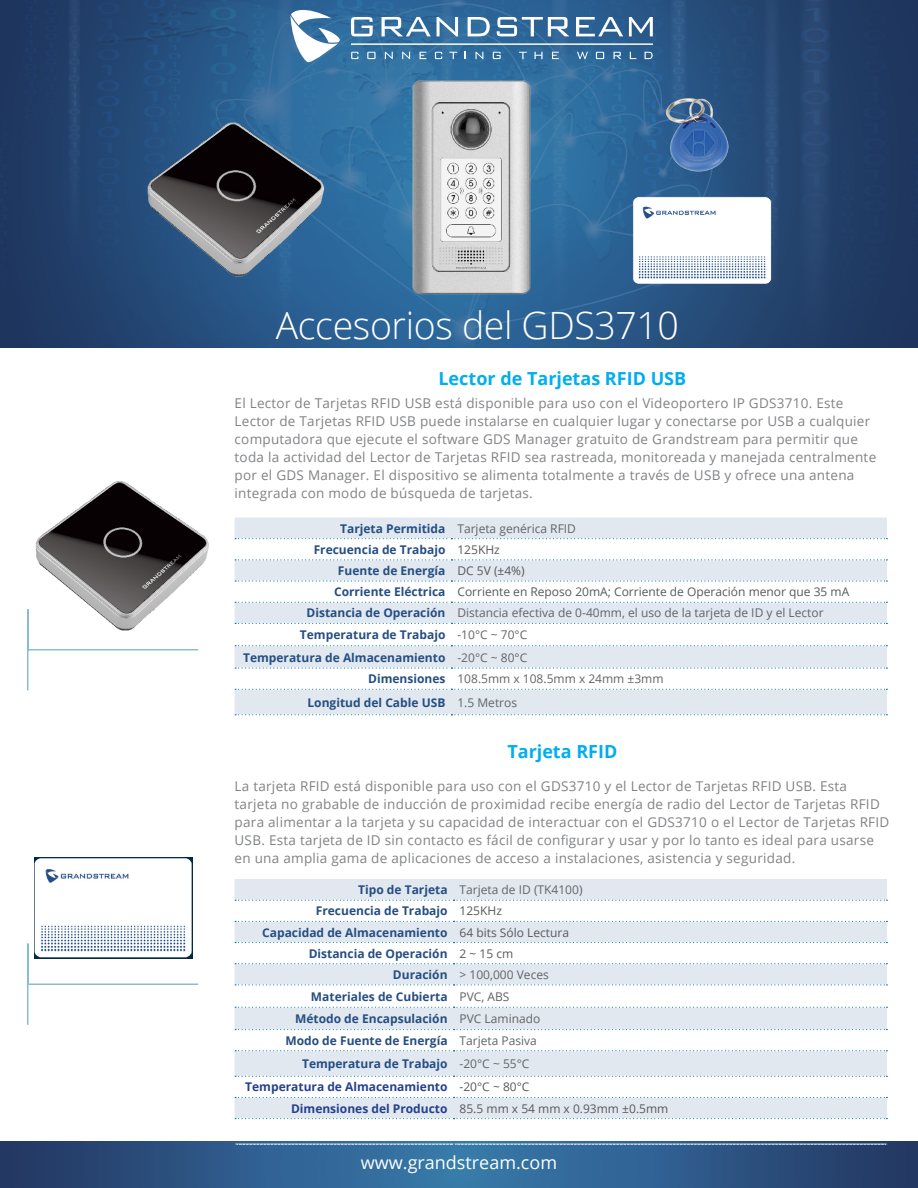
<style>
.page{position:relative;width:918px;height:1188px;background:#fff}
.page>*{position:absolute;margin:0;border:0;box-sizing:border-box;transform-origin:0 0}
.t1{font:300 37.5px "Open Sans";letter-spacing:-.01em;color:#fff}
.t2{font:700 18px "Open Sans";color:#00aeef}
.t3{font:18px "Open Sans";color:#fff}
.t4{font:13.5px/18px "Open Sans";letter-spacing:.02em;color:#808285}
.t5{font:700 12px "Open Sans";color:#254e82}
.t6{font:12px "Open Sans";color:#636466}
.t7{font:12px "Open Sans";color:#58595b}
.t8{font:700 12px/23.4px "Open Sans";color:#25408f;text-align:right}
.s1{font-weight:700;color:#254e82}
.s2{font-weight:400;color:#58595b}
.s3{font-weight:400;color:#636466}
.s4{color:#254e82}
.s5{font-weight:700;color:#25408f}
</style>
<div class="page">
<img style="left:0;top:0;width:918px;height:348px">
<svg style="left:291px;top:10px;width:49px;height:52px"></svg>
<svg style="left:351px;top:17px;width:22px;height:19px"></svg>
<svg style="left:382px;top:17px;width:49px;height:19px"></svg>
<svg style="left:437px;top:17px;width:21px;height:19px"></svg>
<svg style="left:468px;top:17px;width:22px;height:19px"></svg>
<svg style="left:497px;top:17px;width:72px;height:19px"></svg>
<svg style="left:576px;top:17px;width:47px;height:19px"></svg>
<svg style="left:629px;top:17px;width:24px;height:19px"></svg>
<svg style="left:351px;top:52px;width:7px;height:7px"></svg>
<svg style="left:367px;top:52px;width:9px;height:7px"></svg>
<hr style="left:351px;top:44px;width:302px;height:1px;background:#fff">
<svg style="left:0;top:1142px;width:918px;height:46px;background:#2e5a88"></svg>
<svg style="left:27px;top:609px;width:172px;height:82px"></svg>
<svg style="left:27px;top:943px;width:172px;height:82px"></svg>
<svg style="left:235px;top:518px;width:652px;height:196px;fill:#e1e8f0"></svg>
<svg style="left:235px;top:538px;width:652px;height:1px"></svg>
<svg style="left:235px;top:559px;width:652px;height:1px"></svg>
<svg style="left:235px;top:581px;width:652px;height:1px"></svg>
<svg style="left:235px;top:602px;width:652px;height:1px"></svg>
<svg style="left:235px;top:623px;width:652px;height:1px"></svg>
<svg style="left:235px;top:645px;width:652px;height:1px"></svg>
<svg style="left:235px;top:668px;width:652px;height:1px"></svg>
<svg style="left:235px;top:689px;width:652px;height:1px"></svg>
<svg style="left:235px;top:714px;width:652px;height:1px"></svg>
<svg style="left:235px;top:879px;width:652px;height:239px;fill:#e1e8f0"></svg>
<svg style="left:235px;top:900px;width:652px;height:1px"></svg>
<svg style="left:235px;top:921px;width:652px;height:1px"></svg>
<svg style="left:235px;top:942px;width:652px;height:1px"></svg>
<svg style="left:235px;top:963px;width:652px;height:1px"></svg>
<svg style="left:235px;top:984px;width:652px;height:1px"></svg>
<svg style="left:235px;top:1007px;width:652px;height:1px"></svg>
<svg style="left:235px;top:1029px;width:652px;height:1px"></svg>
<svg style="left:235px;top:1050px;width:652px;height:1px"></svg>
<svg style="left:235px;top:1076px;width:652px;height:1px"></svg>
<svg style="left:235px;top:1097px;width:652px;height:1px"></svg>
<svg style="left:235px;top:1118px;width:652px;height:1px"></svg>
<svg style="left:235px;top:1144px;width:652px;height:1px"></svg>
<img style="left:29px;top:481px;width:180px;height:163px">
<img style="left:140px;top:110px;width:187px;height:181px">
<img style="left:381px;top:51px;width:289px;height:268px">
<img style="left:630px;top:192px;width:144px;height:96px">
<img style="left:652px;top:92px;width:84px;height:84px">
<img style="left:32px;top:857px;width:163px;height:105px">
<h1 class="t1" style="left:276px;top:300px;width:405px">Accesorios del GDS3710</h1>
<h2 class="t2" style="left:438px;top:365px;width:249px">Lector de Tarjetas RFID USB</h2>
<p class="t4" style="left:235px;top:394px;width:643px">El Lector de Tarjetas RFID USB está disponible para uso con el Videoportero IP GDS3710. Este Lector de Tarjetas RFID USB puede instalarse en cualquier lugar y conectarse por USB a cualquier computadora que ejecute el software GDS Manager gratuito de Grandstream para permitir que toda la actividad del Lector de Tarjetas RFID sea rastreada, monitoreada y manejada centralmente por el GDS Manager. El dispositivo se alimenta totalmente a través de USB y ofrece una antena integrada con modo de búsqueda de tarjetas.</p>
<p class="t6" style="left:340px;top:520px;width:237px"><span class="s1">Tarjeta Permitida</span> Tarjeta genérica RFID</p>
<p class="t5" style="left:314px;top:541px;width:188px">Frecuencia de Trabajo <span class="s2">125KHz</span></p>
<p class="t5" style="left:338px;top:562px;width:188px">Fuente de Energía <span class="s2">DC 5V (±4%)</span></p>
<p class="t7" style="left:334px;top:584px;width:517px"><span class="s1">Corriente Eléctrica</span> Corriente en Reposo 20mA; Corriente de Operación menor que 35 mA</p>
<p class="t6" style="left:307px;top:605px;width:519px"><span class="s1">Distancia de Operación</span> Distancia efectiva de 0-40mm, el uso de la tarjeta de ID y el Lector</p>
<p class="t5" style="left:300px;top:626px;width:229px">Temperatura de Trabajo <span class="s3">-10°C ~ 70°C</span></p>
<p class="t5" style="left:243px;top:649px;width:286px">Temperatura de Almacenamiento <span class="s3">-20°C ~ 80°C</span></p>
<p class="t6" style="left:368px;top:671px;width:297px"><span class="s1">Dimensiones</span> 108.5mm x 108.5mm x 24mm ±3mm</p>
<p class="t5" style="left:308px;top:694px;width:211px">Longitud del Cable USB <span class="s3">1.5 Metros</span></p>
<h2 class="t2" style="left:507px;top:739px;width:111px">Tarjeta RFID</h2>
<p class="t4" style="left:235px;top:777px;width:656px">La tarjeta RFID está disponible para uso con el GDS3710 y el Lector de Tarjetas RFID USB. Esta tarjeta no grabable de inducción de proximidad recibe energía de radio del Lector de Tarjetas RFID para alimentar a la tarjeta y su capacidad de interactuar con el GDS3710 o el Lector de Tarjetas RFID USB. Esta tarjeta de ID sin contacto es fácil de configurar y usar y por lo tanto es ideal para usarse en una amplia gama de aplicaciones de acceso a instalaciones, asistencia y seguridad.</p>
<p class="t6" style="left:358px;top:882px;width:226px"><span class="s1">Tipo de Tarjeta</span> Tarjeta de ID (TK4100)</p>
<p class="t5" style="left:316px;top:903px;width:188px">Frecuencia de Trabajo <span class="s2">125KHz</span></p>
<p class="t5" style="left:262px;top:924px;width:308px">Capacidad de Almacenamiento <span class="s2">64 bits Sólo Lectura</span></p>
<p class="t5" style="left:309px;top:945px;width:206px">Distancia de Operación <span class="s2">2 ~ 15 cm</span></p>
<p class="t6" style="left:393px;top:966px;width:157px"><span class="s1">Duración</span> &gt; 100,000 Veces</p>
<p class="t5" style="left:311px;top:988px;width:200px">Materiales de Cubierta <span class="s3">PVC, ABS</span></p>
<p class="t5" style="left:295px;top:1010px;width:247px">Método de Encapsulación <span class="s3">PVC Laminado</span></p>
<p class="t5" style="left:285px;top:1032px;width:253px">Modo de Fuente de Energía <span class="s3">Tarjeta Pasiva</span></p>
<p class="t8" style="left:245px;top:1052px;width:286px"><span class="s4">Temperatura de Trabajo</span> <span class="s3">-20°C ~ 55°C<br></span>Temperatura de Almacenamiento <span class="s2">-20°C ~ 80°C</span></p>
<p class="t7" style="left:291px;top:1100px;width:379px"><span class="s5">Dimensiones del Producto</span> 85.5 mm x 54 mm x 0.93mm ±0.5mm</p>
<h2 class="t3" style="left:361px;top:1151px;width:198px">www.grandstream.com</h2>
</div>
